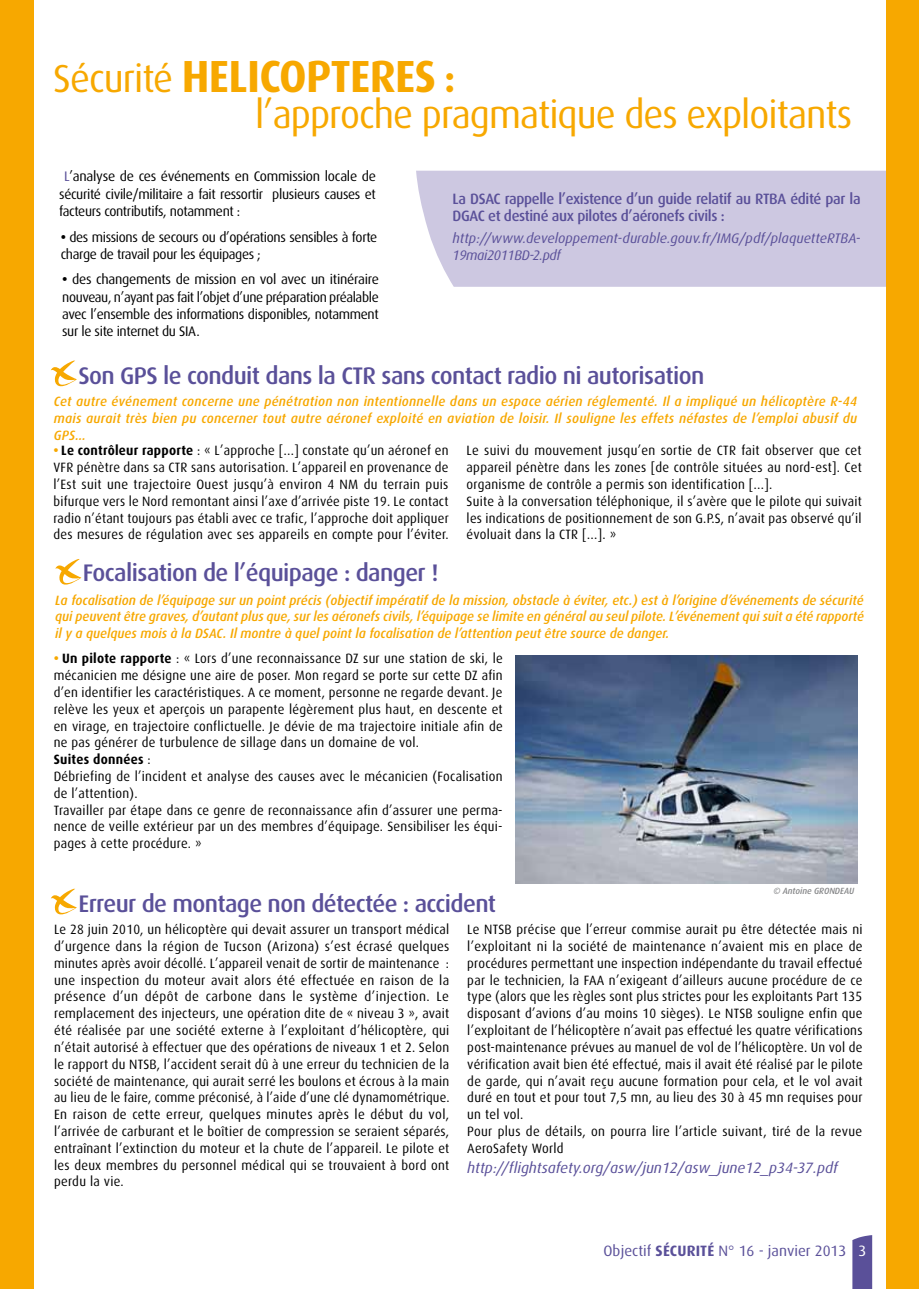
<style>
.page{position:relative;width:919px;height:1289px;background:#fff}
.page>*{position:absolute;margin:0;border:0;box-sizing:border-box;transform-origin:0 0}
.t1{font:700 45px "Dax OT";letter-spacing:-.015em;color:#f7a800}
.t2{font:39px "Dax OT";letter-spacing:-.025em;color:#f7a800}
.t3{font:500 24px "Dax OT";letter-spacing:-.025em;color:#5a5099}
.t4{font:500 15px/17.2px "Dax OT";letter-spacing:-.025em;color:#5a5099}
.t5{font:italic 15px "Dax OT";color:#5a5099}
.t6{font:15px "Dax OT";color:#5a5099}
.t7{font:13.8px/17.2px "Dax OT";letter-spacing:-.025em;color:#000;text-align:justify}
.t8{font:italic 13.8px/17.2px "Dax OT";color:#5a5099}
.t9{font:13.5px/16.8px "Dax OT";letter-spacing:.02em;color:#000;text-align:justify;scale:.95 1}
.t10{font:italic 500 13.5px/16.8px "Dax OT";letter-spacing:.005em;color:#f7a800;text-align:justify;scale:.95 1}
.t11{font:13.5px/16.8px "Dax OT";letter-spacing:.02em;color:#000;scale:.96 1}
.t12{font:italic 500 9px "Dax OT";color:#87888a;scale:.95 1}
.s1{font-weight:400;font-size:39px}
.s2{font-size:39px}
.s3{color:#5a5099}
.s4{font-weight:700}
.s5{font-weight:700;color:#f7a800}
.s6{color:#fff}
</style>
<div class="page">
<svg style="left:852px;top:1235px;width:20px;height:53px"></svg>
<div style="left:0;top:0;width:33px;height:1288px;background:#f7a800"></div>
<div style="left:885px;top:0;width:33px;height:1288px;background:#f7a800"></div>
<svg style="left:51px;top:360px;width:26px;height:27px"></svg>
<svg style="left:55px;top:559px;width:26px;height:26px"></svg>
<svg style="left:51px;top:888px;width:26px;height:27px"></svg>
<img style="left:515px;top:655px;width:342px;height:228px">
<div style="left:416px;top:171px;width:469px;height:116px;background:#cdc8e1"></div>
<h1 class="t1" style="left:53px;top:51px;width:403px"><span class="s1">Sécurité</span> HELICOPTERES <span class="s2">:</span></h1>
<h2 class="t2" style="left:255px;top:93px;width:598px">l’approche pragmatique des exploitants</h2>
<p class="t7" style="left:59px;top:168px;width:318px;text-indent:5px"><span class="s3">L</span>’analyse de ces événements en Commission locale de sécurité civile/militaire a fait ressortir plusieurs causes et facteurs contributifs, notamment :</p>
<p class="t7" style="left:61px;top:228px;width:318px"><span class="s4">•</span> des missions de secours ou d’opérations sensibles à forte charge de travail pour les équipages ;</p>
<p class="t7" style="left:62px;top:271px;width:318px"><span class="s4">•</span> des changements de mission en vol avec un itinéraire nouveau, n’ayant pas fait l’objet d’une préparation préalable avec l’ensemble des informations disponibles, notamment sur le site internet du SIA.</p>
<p class="t4" style="left:452px;top:190px;width:409px">La DSAC rappelle l’existence d’un guide relatif au RTBA édité par la<br>DGAC et destiné aux pilotes d’aéronefs civils :</p>
<p class="t8" style="left:452px;top:230px;width:409px">http://www.developpement-durable.gouv.fr/IMG/pdf/plaquetteRTBA-<br>19mai2011BD-2.pdf</p>
<h3 class="t3" style="left:78px;top:362px;width:627px">Son GPS le conduit dans la CTR sans contact radio ni autorisation</h3>
<p class="t10" style="left:54px;top:393px;width:847px">Cet autre événement concerne une pénétration non intentionnelle dans un espace aérien réglementé. Il a impliqué un hélicoptère R-44 mais aurait très bien pu concerner tout autre aéronef exploité en aviation de loisir. Il souligne les effets néfastes de l’emploi abusif du GPS…</p>
<p class="t9" style="left:53px;top:442px;width:417px"><span class="s5">•</span> <span class="s4">Le contrôleur rapporte</span> : « L’approche […] constate qu’un aéronef en VFR pénètre dans sa CTR sans autorisation. L’appareil en provenance de l’Est suit une trajectoire Ouest jusqu’à environ 4 NM du terrain puis bifurque vers le Nord remontant ainsi l’axe d’arrivée piste 19. Le contact radio n’étant toujours pas établi avec ce trafic, l’approche doit appliquer des mesures de régulation avec ses appareils en compte pour l’éviter.</p>
<p class="t11" style="left:466px;top:442px;width:413px">Le suivi du mouvement jusqu’en sortie de CTR fait observer que cet appareil pénètre dans les zones [de contrôle situées au nord-est]. Cet organisme de contrôle a permis son identification […].<br>Suite à la conversation téléphonique, il s’avère que le pilote qui suivait les indications de positionnement de son G.P.S, n’avait pas observé qu’il évoluait dans la CTR […]. »</p>
<h3 class="t3" style="left:83px;top:559px;width:357px">Focalisation de l’équipage : danger !</h3>
<p class="t10" style="left:55px;top:591px;width:852px">La focalisation de l’équipage sur un point précis (objectif impératif de la mission, obstacle à éviter, etc.) est à l’origine d’événements de sécurité qui peuvent être graves, d’autant plus que, sur les aéronefs civils, l’équipage se limite en général au seul pilote. L’événement qui suit a été rapporté il y a quelques mois à la DSAC. Il montre à quel point la focalisation de l’attention peut être source de danger.</p>
<p class="t9" style="left:54px;top:650px;width:474px;text-align:left"><span class="s5">•</span> <span class="s4">Un pilote rapporte</span> : « Lors d’une reconnaissance DZ sur une station de ski, le mécanicien me désigne une aire de poser. Mon regard se porte sur cette DZ afin d’en identifier les caractéristiques. A ce moment, personne ne regarde devant. Je relève les yeux et aperçois un parapente légèrement plus haut, en descente et en virage, en trajectoire conflictuelle. Je dévie de ma trajectoire initiale afin de ne pas générer de turbulence de sillage dans un domaine de vol.<br><span class="s4">Suites données</span> :<br>Débriefing de l’incident et analyse des causes avec le mécanicien (Focalisation de l’attention).<br>Travailler par étape dans ce genre de reconnaissance afin d’assurer une perma&shy;nence de veille extérieur par un des membres d’équipage. Sensibiliser les équi&shy;pages à cette procédure. »</p>
<h3 class="t3" style="left:78px;top:890px;width:419px">Erreur de montage non détectée : accident</h3>
<p class="t12" style="left:773px;top:885px;width:87px">© Antoine GRONDEAU</p>
<p class="t9" style="left:54px;top:921px;width:417px">Le 28 juin 2010, un hélicoptère qui devait assurer un transport médical d’urgence dans la région de Tucson (Arizona) s’est écrasé quelques minutes après avoir décollé. L’appareil venait de sortir de maintenance : une inspection du moteur avait alors été effectuée en raison de la présence d’un dépôt de carbone dans le système d’injection. Le remplacement des injecteurs, une opération dite de « niveau 3 », avait été réalisée par une société externe à l’exploitant d’hélicoptère, qui n’était autorisé à effectuer que des opérations de niveaux 1 et 2. Selon le rapport du NTSB, l’accident serait dû à une erreur du technicien de la société de maintenance, qui aurait serré les boulons et écrous à la main au lieu de le faire, comme préconisé, à l’aide d’une clé dynamométrique.<br>En raison de cette erreur, quelques minutes après le début du vol, l’arrivée de carburant et le boîtier de compression se seraient séparés, entraînant l’extinction du moteur et la chute de l’appareil. Le pilote et les deux membres du personnel médical qui se trouvaient à bord ont perdu la vie.</p>
<p class="t9" style="left:467px;top:921px;width:418px;text-align:left">Le NTSB précise que l’erreur commise aurait pu être détectée mais ni l’exploitant ni la société de maintenance n’avaient mis en place de procédures permettant une inspection indépendante du travail effectué par le technicien, la FAA n’exigeant d’ailleurs aucune procédure de ce type (alors que les règles sont plus strictes pour les exploitants Part 135 disposant d’avions d’au moins 10 sièges). Le NTSB souligne enfin que l’exploitant de l’hélicoptère n’avait pas effectué les quatre vérifications post-maintenance prévues au manuel de vol de l’hélicoptère. Un vol de vérification avait bien été effectué, mais il avait été réalisé par le pilote de garde, qui n’avait reçu aucune formation pour cela, et le vol avait duré en tout et pour tout 7,5 mn, au lieu des 30 à 45 mn requises pour un tel vol.<br>Pour plus de détails, on pourra lire l’article suivant, tiré de la revue AeroSafety World</p>
<p class="t5" style="left:467px;top:1159px;width:372px">http://flightsafety.org/asw/jun12/asw_june12_p34-37.pdf</p>
<p class="t6" style="left:603px;top:1242px;width:264px">Objectif <span class="s4">Sécurité</span> N° 16 - janvier 2013 <span class="s6">3</span></p>
</div>
